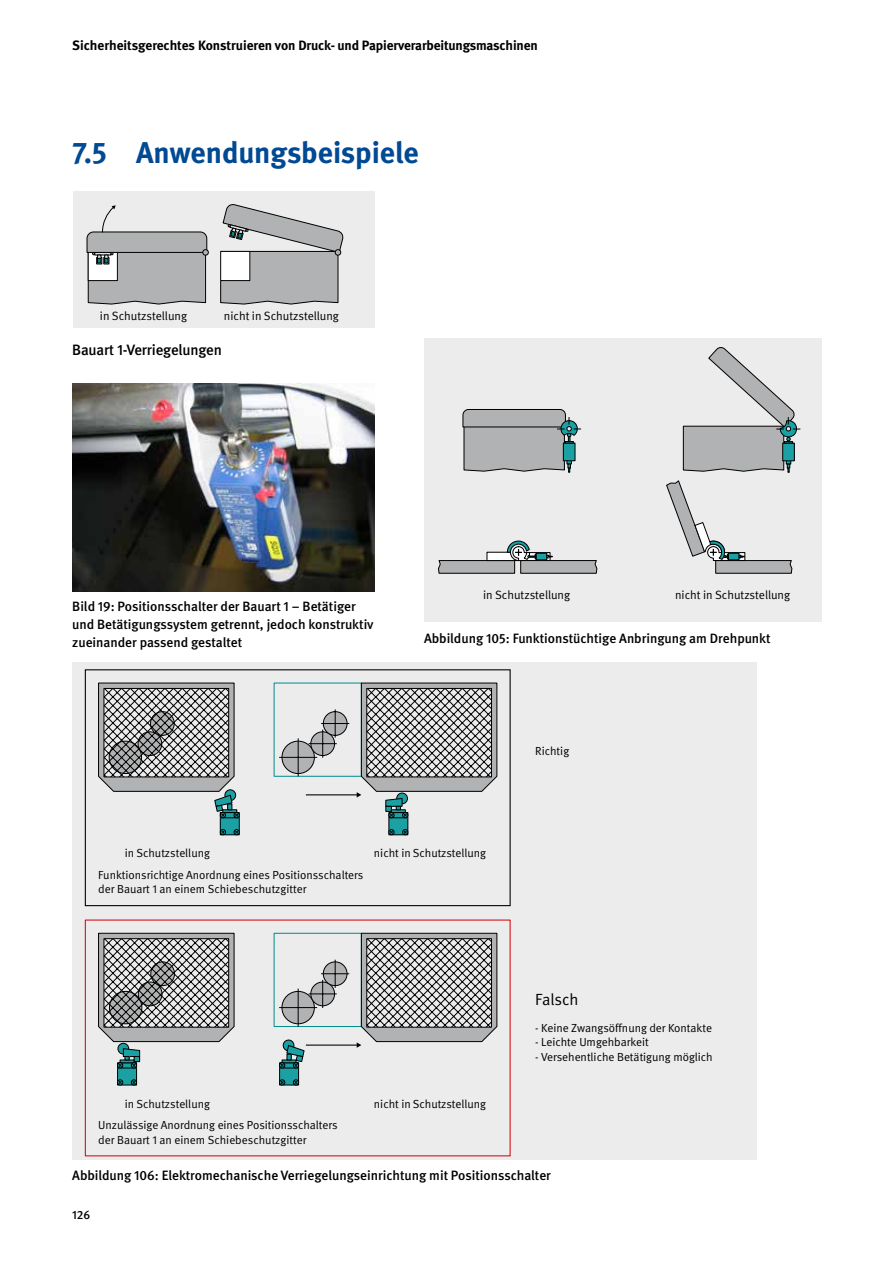
<style>
.page{position:relative;width:893px;height:1263px;background:#fff}
.page>*{position:absolute;margin:0;border:0;box-sizing:border-box;transform-origin:0 0}
.t1{font:700 30px "DGUV Meta";color:#004993}
.t2{font:16.2px "DGUV Meta";letter-spacing:-.005em;color:#000}
.t3{font:500 15px "DGUV Meta";letter-spacing:-.01em;color:#000}
.t4{font:500 13.5px/18px "DGUV Meta";color:#000}
.t5{font:700 13.5px "DGUV Meta";letter-spacing:-.01em;color:#000}
.t6{font:12px "DGUV Meta";color:#000}
.t7{font:500 12px "DGUV Meta";color:#000}
.t8{font:11.7px/14.4px "DGUV Meta";color:#000}
.t9{font:9.3px "DGUV Meta";color:#000}
.t10{font:7.95px "DGUV Meta";color:#000}
</style>
<div class="page">
<div style="left:72px;top:662px;width:685px;height:498px;background:#ececed"></div>
<hr style="left:306px;top:794px;width:51px;height:1px;background:#000">
<div style="left:389px;top:812px;width:19px;height:23px;background:#1ba0a3"></div>
<div style="left:389px;top:812px;width:19px;height:23px;border:1px solid #000"></div>
<svg style="left:357px;top:682px;width:140px;height:136px"></svg>
<svg style="left:402px;top:829px;width:6px;height:6px"></svg>
<svg style="left:389px;top:829px;width:5px;height:6px"></svg>
<div style="left:220px;top:812px;width:19px;height:23px;background:#1ba0a3"></div>
<div style="left:220px;top:812px;width:20px;height:23px;border:1px solid #000"></div>
<svg style="left:98px;top:682px;width:142px;height:136px"></svg>
<svg style="left:234px;top:829px;width:6px;height:6px"></svg>
<svg style="left:220px;top:829px;width:6px;height:6px"></svg>
<div style="left:85px;top:669px;width:426px;height:237px;border:1px solid #000"></div>
<svg style="left:98px;top:933px;width:137px;height:109px"></svg>
<div style="left:118px;top:1043px;width:11px;height:11px;background:#1ba0a3;border-radius:50%"></div>
<div style="left:118px;top:1043px;width:11px;height:11px;border:1px solid #000;border-radius:50%"></div>
<div style="left:118px;top:1063px;width:19px;height:22px;background:#1ba0a3"></div>
<div style="left:117px;top:1062px;width:20px;height:23px;border:1px solid #000"></div>
<svg style="left:117px;top:1048px;width:23px;height:21px"></svg>
<svg style="left:117px;top:1079px;width:6px;height:6px"></svg>
<svg style="left:131px;top:1079px;width:6px;height:6px"></svg>
<div style="left:280px;top:1063px;width:19px;height:22px;background:#1ba0a3"></div>
<div style="left:279px;top:1062px;width:20px;height:23px;border:1px solid #000"></div>
<svg style="left:279px;top:933px;width:218px;height:136px"></svg>
<svg style="left:279px;top:1079px;width:6px;height:6px"></svg>
<svg style="left:293px;top:1079px;width:6px;height:6px"></svg>
<svg style="left:279px;top:709px;width:71px;height:68px"></svg>
<img style="left:72px;top:384px;width:302px;height:207px">
<div style="left:73px;top:192px;width:301px;height:136px;background:#ececed"></div>
<svg style="left:220px;top:204px;width:124px;height:100px"></svg>
<svg style="left:87px;top:205px;width:122px;height:99px"></svg>
<div style="left:424px;top:338px;width:398px;height:139px;background:#ececed"></div>
<svg style="left:683px;top:347px;width:117px;height:125px"></svg>
<svg style="left:463px;top:409px;width:118px;height:63px;background:#a2a9aa"></svg>
<div style="left:424px;top:477px;width:398px;height:145px;background:#ececed"></div>
<svg style="left:666px;top:480px;width:126px;height:94px"></svg>
<svg style="left:438px;top:541px;width:159px;height:33px"></svg>
<p class="t5" style="left:72px;top:37px;width:467px">Sicherheitsgerechtes Konstruieren von Druck- und Papierverarbeitungsmaschinen</p>
<h1 class="t1" style="left:72px;top:135px;width:348px">7.5 Anwendungsbeispiele</h1>
<p class="t6" style="left:100px;top:308px;width:89px">in Schutzstellung</p>
<p class="t6" style="left:224px;top:308px;width:117px">nicht in Schutzstellung</p>
<p class="t9" style="left:113px;top:310px;width:69px">in Schutzstellung</p>
<p class="t9" style="left:235px;top:310px;width:90px">nicht in Schutzstellung</p>
<p class="t3" style="left:72px;top:341px;width:151px">Bauart 1-Verriegelungen</p>
<p class="t4" style="left:72px;top:598px;width:303px">Bild 19: Positionsschalter der Bauart 1 – Betätiger und Betätigungssystem getrennt, jedoch konstruktiv zueinander passend gestaltet</p>
<p class="t6" style="left:483px;top:588px;width:89px">in Schutzstellung</p>
<p class="t6" style="left:675px;top:588px;width:117px">nicht in Schutzstellung</p>
<p class="t10" style="left:489px;top:594px;width:59px">in Schutzstellung</p>
<p class="t10" style="left:717px;top:594px;width:77px">nicht in Schutzstellung</p>
<p class="t4" style="left:424px;top:630px;width:348px">Abbildung 105: Funktionstüchtige Anbringung am Drehpunkt</p>
<p class="t8" style="left:535px;top:744px;width:35px">Richtig</p>
<p class="t8" style="left:125px;top:846px;width:87px">in Schutzstellung</p>
<p class="t8" style="left:374px;top:846px;width:114px">nicht in Schutzstellung</p>
<p class="t8" style="left:98px;top:868px;width:267px">Funktionsrichtige Anordnung eines Positionsschalters der Bauart 1 an einem Schiebeschutzgitter</p>
<p class="t8" style="left:125px;top:1097px;width:87px">in Schutzstellung</p>
<p class="t8" style="left:374px;top:1097px;width:114px">nicht in Schutzstellung</p>
<p class="t8" style="left:98px;top:1118px;width:241px">Unzulässige Anordnung eines Positionsschalters der Bauart 1 an einem Schiebeschutzgitter</p>
<h2 class="t2" style="left:535px;top:990px;width:45px">Falsch</h2>
<p class="t8" style="left:535px;top:1021px;width:178px">- Keine Zwangsöffnung der Kontakte</p>
<p class="t8" style="left:535px;top:1035px;width:115px">- Leichte Umgehbarkeit</p>
<p class="t8" style="left:535px;top:1050px;width:179px">- Versehentliche Betätigung möglich</p>
<p class="t4" style="left:72px;top:1167px;width:480px">Abbildung 106: Elektromechanische Verriegelungseinrichtung mit Positionsschalter</p>
<p class="t7" style="left:72px;top:1208px;width:20px">126</p>
</div>
